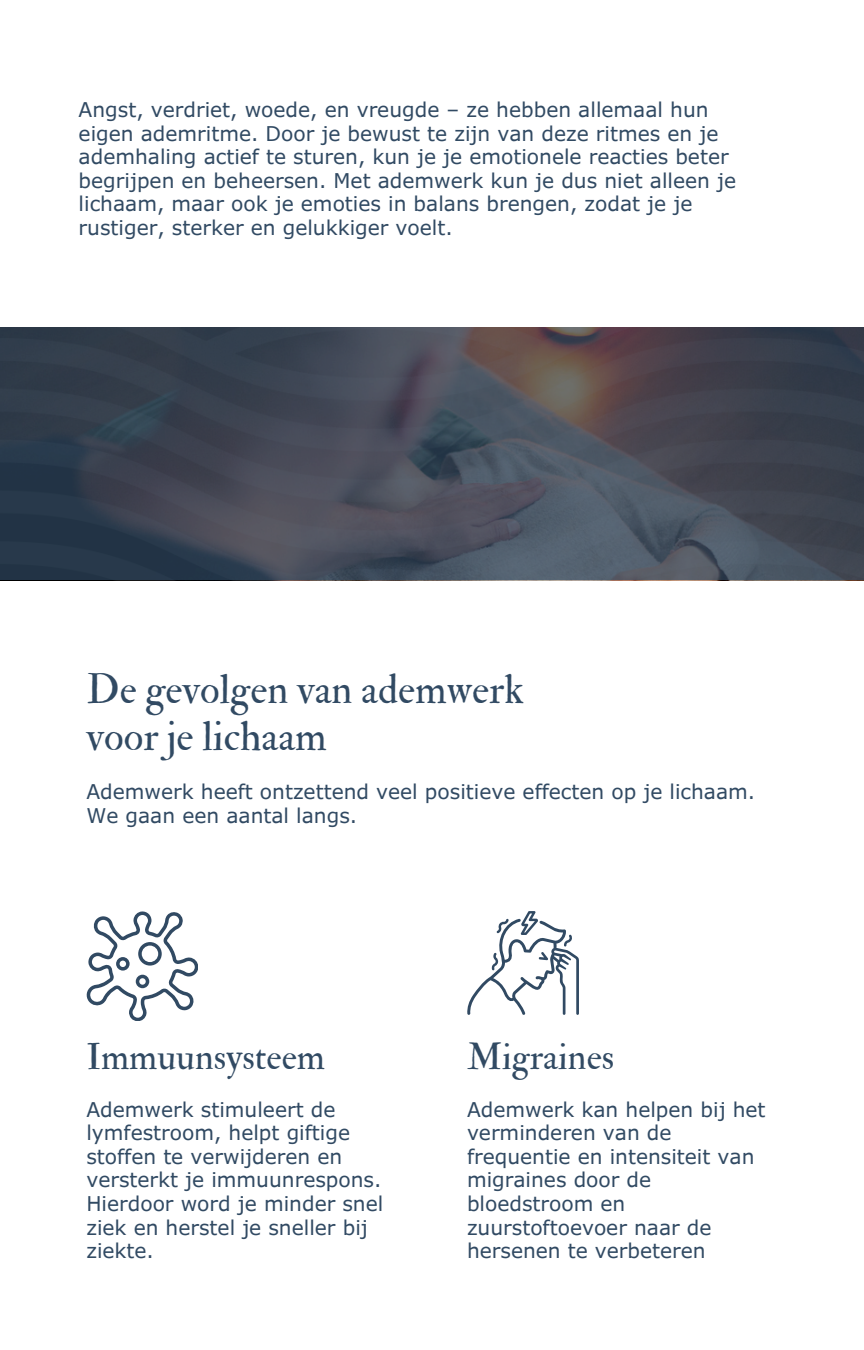
<style>
.page{position:relative;width:864px;height:1350px;background:#fff}
.page>*{position:absolute;margin:0;border:0;box-sizing:border-box;transform-origin:0 0}
.t1{font:40.95px/47.2px "IM FELL Double Pica Roman";color:#314a63}
.t2{font:36.45px "IM FELL Double Pica Roman";color:#314a63}
.t3{font:20.25px/23.6px "Verdana Pro";color:#314a63}
</style>
<div class="page">
<svg style="left:86px;top:911px;width:112px;height:110px"></svg>
<svg style="left:467px;top:911px;width:111px;height:104px"></svg>
<svg style="left:0;top:328px;width:864px;height:252px;background:#424854"></svg>
<h2 class="t3" style="left:79px;top:97px;width:659px">Angst, verdriet, woede, en vreugde – ze hebben allemaal hun eigen ademritme. Door je bewust te zijn van deze ritmes en je ademhaling actief te sturen, kun je je emotionele reacties beter begrijpen en beheersen. Met ademwerk kun je dus niet alleen je lichaam, maar ook je emoties in balans brengen, zodat je je rustiger, sterker en gelukkiger voelt.</h2>
<p class="t1" style="left:86px;top:666px;width:439px">De gevolgen van ademwerk voor je lichaam</p>
<p class="t3" style="left:86px;top:779px;width:670px">Ademwerk heeft ontzettend veel positieve effecten op je lichaam.<br>We gaan een aantal langs.</p>
<p class="t2" style="left:86px;top:1035px;width:240px">Immuunsysteem</p>
<h1 class="t2" style="left:467px;top:1035px;width:149px">Migraines</h1>
<p class="t3" style="left:86px;top:1097px;width:298px">Ademwerk stimuleert de lymfestroom, helpt giftige stoffen te verwijderen en versterkt je immuunrespons.<br>Hierdoor word je minder snel ziek en herstel je sneller bij ziekte.</p>
<p class="t3" style="left:467px;top:1097px;width:300px">Ademwerk kan helpen bij het verminderen van de frequentie en intensiteit van migraines door de bloedstroom en zuurstoftoevoer naar de hersenen te verbeteren</p>
</div>
